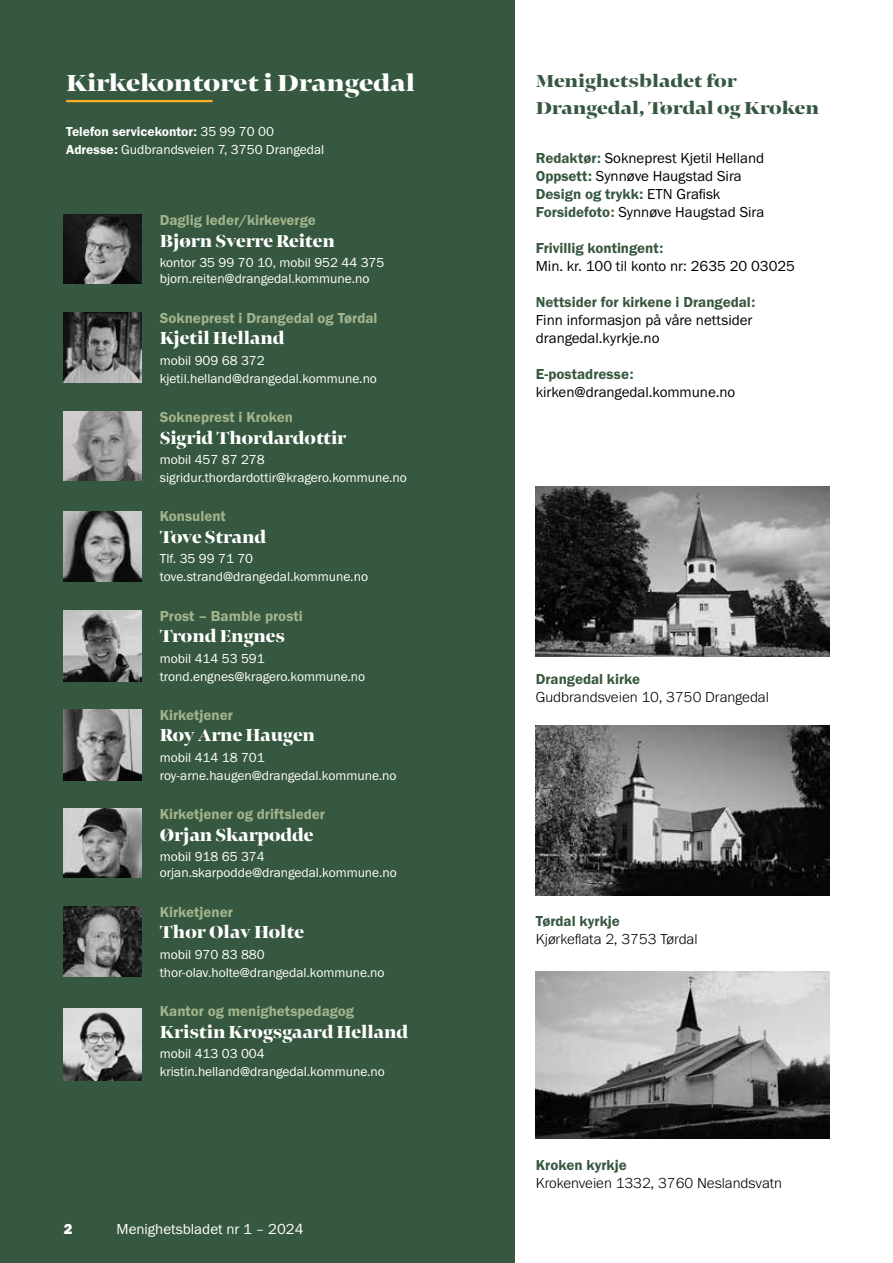
<style>
.page{position:relative;width:893px;height:1263px;background:#fff}
.page>*{position:absolute;margin:0;border:0;box-sizing:border-box;transform-origin:0 0}
.t1{font:900 24px "Bennet Banner";color:#fff;scale:1.1 1}
.t2{font:900 18px "Bennet Banner";color:#fff}
.t3{font:900 18px/27px "Bennet Banner";color:#375840;scale:1.1 1}
.t4{font:15px/18px "Franklin Gothic URW Boo";color:#000}
.t5{font:15px "Franklin Gothic URW Dem";color:#a2b48b}
.t6{font:15px "Franklin Gothic URW Dem";color:#375840}
.t7{font:300 15px "Franklin Gothic URW";color:#000}
.t8{font:15px "Franklin Gothic URW Boo";color:#fff}
.t9{font:15px "Franklin Gothic URW Hea";color:#fff}
.t10{font:13.5px/18px "Franklin Gothic URW Boo";color:#fff}
.t11{font:13.5px "Franklin Gothic URW Dem";color:#fff}
.s1{font-family:"Franklin Gothic URW Boo"}
.s2{font-family:"Franklin Gothic URW Dem"}
.s3{font-family:"Franklin Gothic URW Dem";color:#375840}
.s4{font-family:"Franklin Gothic URW Dem";color:#2c616b}
.s5{font-family:"Franklin Gothic URW Boo";color:#000}
.s6{font-family:"Franklin Gothic URW Dem";color:#735128}
</style>
<div class="page">
<div style="left:0;top:0;width:514px;height:1263px;background:#375840"></div>
<hr style="left:66px;top:100px;width:147px;height:2px;background:#f9af22">
<img style="left:536px;top:486px;width:293px;height:170px">
<img style="left:536px;top:971px;width:293px;height:167px">
<img style="left:536px;top:725px;width:293px;height:170px">
<img style="left:64px;top:215px;width:77px;height:69px">
<img style="left:64px;top:1008px;width:77px;height:72px">
<img style="left:64px;top:907px;width:77px;height:70px">
<img style="left:64px;top:809px;width:77px;height:69px">
<img style="left:64px;top:709px;width:77px;height:71px">
<img style="left:64px;top:610px;width:77px;height:71px">
<img style="left:64px;top:511px;width:77px;height:71px">
<img style="left:64px;top:411px;width:77px;height:70px">
<img style="left:64px;top:313px;width:77px;height:70px">
<h1 class="t1" style="left:66px;top:67px;width:319px">Kirkekontoret i Drangedal</h1>
<p class="t11" style="left:66px;top:123px;width:209px">Telefon servicekontor: <span class="s1">35 99 70 00</span></p>
<p class="t10" style="left:66px;top:140px;width:260px"><span class="s2">Adresse:</span> Gudbrandsveien 7, 3750 Drangedal</p>
<p class="t5" style="left:160px;top:211px;width:158px">Daglig leder/kirkeverge</p>
<h2 class="t2" style="left:160px;top:228px;width:176px">Bjørn Sverre Reiten</h2>
<p class="t10" style="left:160px;top:254px;width:226px;line-height:16.2px">kontor 35 99 70 10, mobil 952 44 375 bjorn.reiten@drangedal.kommune.no</p>
<p class="t5" style="left:160px;top:308px;width:219px">Sokneprest i Drangedal og Tørdal</p>
<h2 class="t2" style="left:160px;top:326px;width:126px">Kjetil Helland</h2>
<p class="t10" style="left:160px;top:351px;width:219px">mobil 909 68 372 kjetil.helland@drangedal.kommune.no</p>
<p class="t5" style="left:160px;top:408px;width:135px">Sokneprest i Kroken</p>
<h2 class="t2" style="left:160px;top:425px;width:188px">Sigrid Thordardottir</h2>
<p class="t10" style="left:160px;top:450px;width:249px">mobil 457 87 278 sigridur.thordardottir@kragero.kommune.no</p>
<p class="t5" style="left:160px;top:507px;width:68px">Konsulent</p>
<h2 class="t2" style="left:160px;top:525px;width:108px">Tove Strand</h2>
<p class="t10" style="left:160px;top:549px;width:210px">Tlf. 35 99 71 70 tove.strand@drangedal.kommune.no</p>
<p class="t5" style="left:160px;top:606px;width:144px">Prost – Bamble prosti</p>
<h2 class="t2" style="left:160px;top:624px;width:127px">Trond Engnes</h2>
<p class="t10" style="left:160px;top:649px;width:207px">mobil 414 53 591 trond.engnes@kragero.kommune.no</p>
<p class="t5" style="left:160px;top:706px;width:75px">Kirketjener</p>
<h2 class="t2" style="left:160px;top:723px;width:157px">Roy Arne Haugen</h2>
<p class="t10" style="left:160px;top:748px;width:238px">mobil 414 18 701 roy-arne.haugen@drangedal.kommune.no</p>
<p class="t5" style="left:160px;top:805px;width:167px">Kirketjener og driftsleder</p>
<h2 class="t2" style="left:160px;top:823px;width:155px">Ørjan Skarpodde</h2>
<p class="t10" style="left:160px;top:848px;width:239px;line-height:16.2px">mobil 918 65 374 orjan.skarpodde@drangedal.kommune.no</p>
<p class="t5" style="left:160px;top:902px;width:75px">Kirketjener</p>
<h2 class="t2" style="left:160px;top:920px;width:146px">Thor Olav Holte</h2>
<p class="t10" style="left:160px;top:945px;width:226px">mobil 970 83 880 thor-olav.holte@drangedal.kommune.no</p>
<p class="t5" style="left:160px;top:1002px;width:196px">Kantor og menighetspedagog</p>
<h2 class="t2" style="left:160px;top:1019px;width:250px">Kristin Krogsgaard Helland</h2>
<p class="t10" style="left:160px;top:1044px;width:227px">mobil 413 03 004 kristin.helland@drangedal.kommune.no</p>
<p class="t9" style="left:64px;top:1219px;width:10px">2</p>
<p class="t8" style="left:117px;top:1220px;width:189px">Menighetsbladet nr 1 – 2024</p>
<h2 class="t3" style="left:536px;top:68px;width:259px">Menighetsbladet for<br>Drangedal, Tørdal og Kroken</h2>
<p class="t4" style="left:536px;top:149px;width:230px"><span class="s3">Redaktør</span><span class="s4">:</span> Sokneprest Kjetil Helland<br><span class="s3">Oppsett:</span> Synnøve Haugstad Sira</p>
<p class="t6" style="left:536px;top:185px;width:186px">Design og trykk: <span class="s5">ETN Grafisk</span></p>
<p class="t4" style="left:536px;top:203px;width:230px"><span class="s3">Forsidefoto</span><span class="s6">:</span> Synnøve Haugstad Sira</p>
<p class="t6" style="left:536px;top:239px;width:129px">Frivillig kontingent:</p>
<p class="t4" style="left:536px;top:257px;width:261px">Min. kr. 100 til konto nr: 2635 20 03025</p>
<p class="t6" style="left:536px;top:293px;width:221px">Nettsider for kirkene i Drangedal:</p>
<p class="t4" style="left:536px;top:311px;width:218px">Finn informasjon på våre nettsider drangedal.kyrkje.no</p>
<p class="t6" style="left:536px;top:365px;width:99px">E-postadresse:</p>
<p class="t4" style="left:536px;top:383px;width:201px">kirken@drangedal.kommune.no</p>
<p class="t6" style="left:536px;top:670px;width:106px">Drangedal kirke</p>
<p class="t7" style="left:536px;top:688px;width:235px">Gudbrandsveien 10, 3750 Drangedal</p>
<p class="t6" style="left:536px;top:911px;width:86px">Tørdal kyrkje</p>
<p class="t7" style="left:536px;top:929px;width:163px">Kjørkeflata 2, 3753 Tørdal</p>
<p class="t6" style="left:536px;top:1156px;width:93px">Kroken kyrkje</p>
<p class="t7" style="left:536px;top:1174px;width:248px">Krokenveien 1332, 3760 Neslandsvatn</p>
</div>
